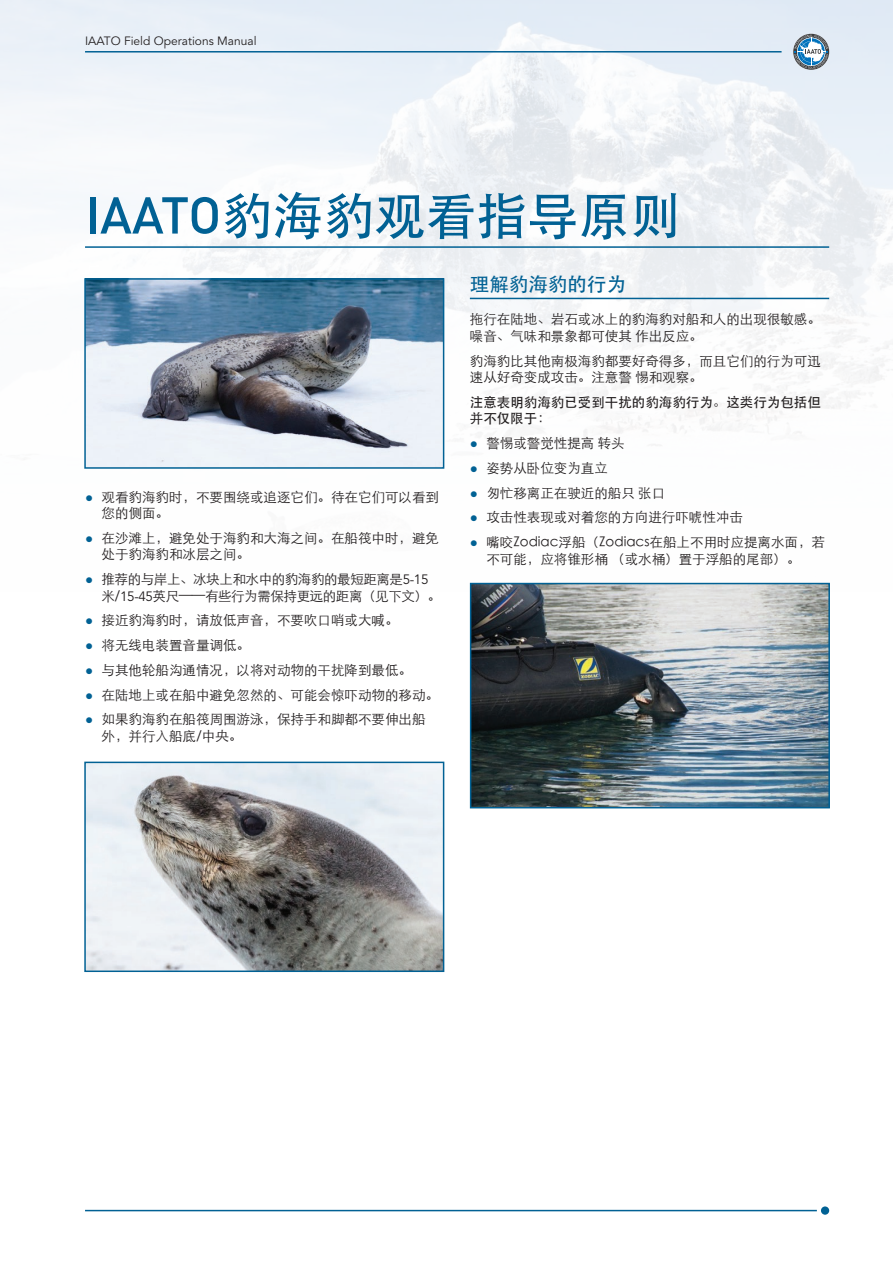
<style>
.page{position:relative;width:893px;height:1263px;background:#fff}
.page>*{position:absolute;margin:0;border:0;box-sizing:border-box;transform-origin:0 0}
.t1{font:500 51px "ST Heiti SC";color:#016194}
.t2{font:500 19.5px "ST Heiti SC";color:#016194}
.t3{font:300 13.5px/16.5px "ST Heiti SC";color:#231f20}
.t4{font:300 13.5px/16.5px "ST Heiti SC";letter-spacing:-.03em;color:#231f20}
.t5{font:500 13.5px/16.5px "ST Heiti SC";color:#231f20}
.t6{font:12px "Avenir LT Std";color:#231f20}
.s1{font-family:"DIN"}
.s2{font-family:"Arial";font-weight:400;color:#016194}
.s3{font-family:"Avenir LT Std";font-weight:400}
</style>
<div class="page">
<hr style="left:85px;top:1210px;width:732px;height:1px;background:#016194">
<div style="left:821px;top:1206px;width:8px;height:9px;background:#016194;border-radius:50%"></div>
<hr style="left:85px;top:51px;width:697px;height:2px;background:#016194">
<svg style="left:793px;top:34px;width:36px;height:36px"></svg>
<svg style="left:794px;top:35px;width:34px;height:34px"></svg>
<hr style="left:85px;top:246px;width:744px;height:2px;background:#016194">
<hr style="left:470px;top:298px;width:359px;height:1px;background:#016194">
<img style="left:87px;top:281px;width:354px;height:185px">
<div style="left:84px;top:278px;width:360px;height:191px;border:2px solid #016194"></div>
<img style="left:87px;top:765px;width:354px;height:204px">
<div style="left:84px;top:762px;width:360px;height:210px;border:2px solid #016194"></div>
<img style="left:473px;top:586px;width:354px;height:219px">
<div style="left:470px;top:583px;width:360px;height:225px;border:2px solid #016194"></div>
<p class="t6" style="left:85px;top:34px;width:173px">IAATO Field Operations Manual</p>
<h1 class="t1" style="left:85px;top:187px;width:597px"><span class="s1">IAATO</span>豹海豹观看指导原则</h1>
<p class="t3" style="left:102px;top:487px;width:339px;text-indent:-16px"><span class="s2">●</span> 观看豹海豹时，不要围绕或追逐它们。待在它们可以看到您的侧面。</p>
<p class="t3" style="left:102px;top:528px;width:339px;text-indent:-16px"><span class="s2">●</span> 在沙滩上，避免处于海豹和大海之间。在船筏中时，避免处于豹海豹和冰层之间。</p>
<p class="t4" style="left:102px;top:570px;width:341px;text-indent:-16px"><span class="s2">●</span> 推荐的与岸上、冰块上和水中的豹海豹的最短距离是<span class="s3">5-15</span>米/<span class="s3">15-45</span>英尺——有些行为需保持更远的距离（见下文）。</p>
<p class="t3" style="left:85px;top:611px;width:315px"><span class="s2">●</span> 接近豹海豹时，请放低声音，不要吹口哨或大喊。</p>
<p class="t3" style="left:85px;top:636px;width:166px"><span class="s2">●</span> 将无线电装置音量调低。</p>
<p class="t3" style="left:85px;top:660px;width:328px"><span class="s2">●</span> 与其他轮船沟通情况，以将对动物的干扰降到最低。</p>
<p class="t3" style="left:85px;top:685px;width:355px"><span class="s2">●</span> 在陆地上或在船中避免忽然的、可能会惊吓动物的移动。</p>
<p class="t3" style="left:102px;top:710px;width:326px;text-indent:-16px"><span class="s2">●</span> 如果豹海豹在船筏周围游泳，保持手和脚都不要伸出船外，并行入船底/中央。</p>
<h2 class="t2" style="left:470px;top:274px;width:157px">理解豹海豹的行为</h2>
<p class="t3" style="left:470px;top:310px;width:352px">拖行在陆地、岩石或冰上的豹海豹对船和人的出现很敏感。噪音、气味和景象都可使其 作出反应。</p>
<p class="t3" style="left:470px;top:351px;width:352px">豹海豹比其他南极海豹都要好奇得多，而且它们的行为可迅速从好奇变成攻击。注意警 惕和观察。</p>
<p class="t5" style="left:470px;top:393px;width:352px">注意表明豹海豹已受到干扰的豹海豹行为。这类行为包括但并不仅限于：</p>
<p class="t3" style="left:470px;top:433px;width:156px"><span class="s2">●</span> 警惕或警觉性提高 转头</p>
<p class="t3" style="left:470px;top:458px;width:139px"><span class="s2">●</span> 姿势从卧位变为直立</p>
<p class="t3" style="left:470px;top:483px;width:197px"><span class="s2">●</span> 匆忙移离正在驶近的船只 张口</p>
<p class="t3" style="left:470px;top:508px;width:274px"><span class="s2">●</span> 攻击性表现或对着您的方向进行吓唬性冲击</p>
<p class="t3" style="left:486px;top:532px;width:340px;text-indent:-16px"><span class="s2">●</span> 嘴咬Zodiac浮船（Zodiacs在船上不用时应提离水面，若不可能，应将锥形桶 （或水桶）置于浮船的尾部）。</p>
</div>
